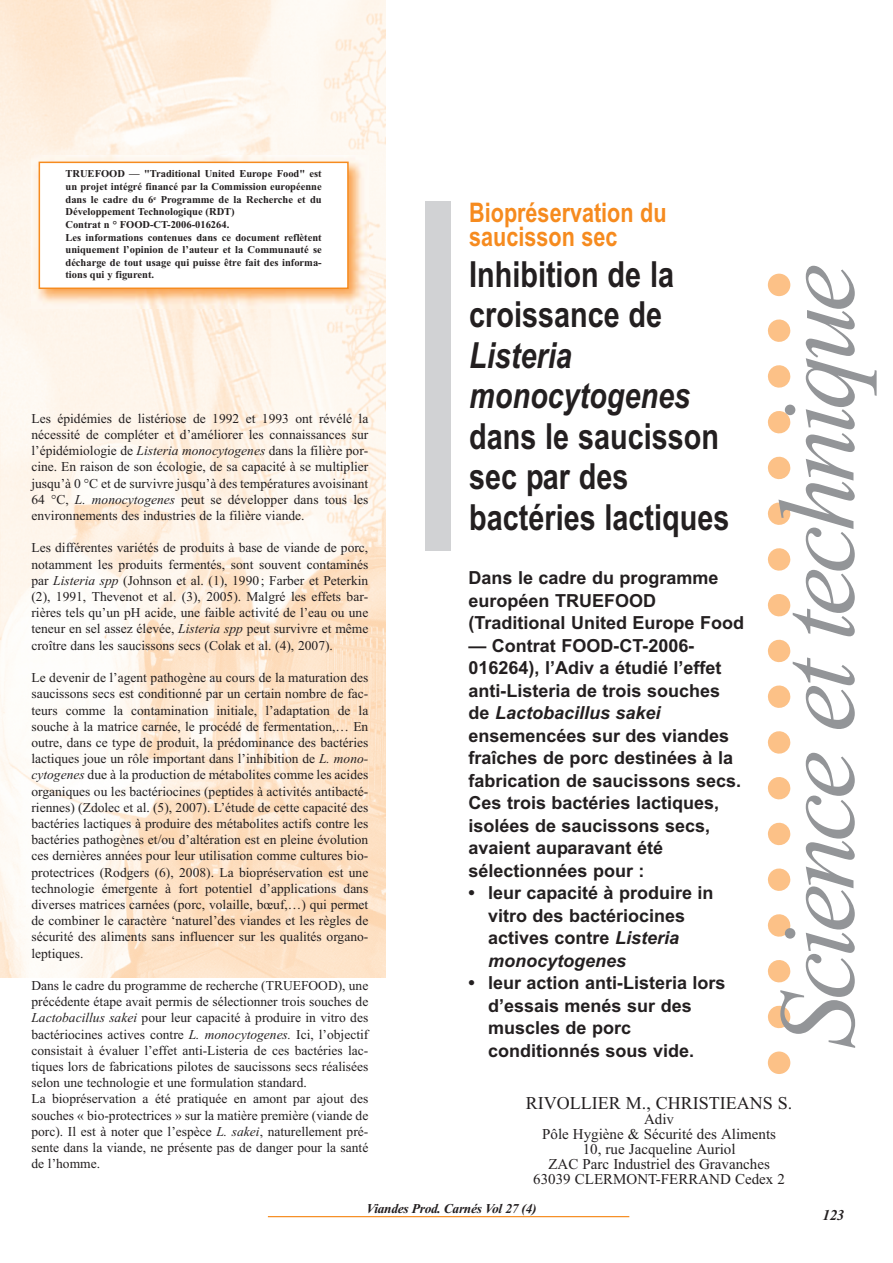
<style>
.page{position:relative;width:893px;height:1263px;background:#fff}
.page>*{position:absolute;margin:0;border:0;box-sizing:border-box;transform-origin:0 0}
.t1{font:italic 108px "Times New Roman";letter-spacing:-.05em;color:#939598}
.t2{font:700 36px/40.5px "Arial";color:#231f20;scale:.8 1}
.t3{font:italic 700 36px/40.5px "Arial";color:#231f20;scale:.8 1}
.t4{font:700 27px/24px "Arial";color:#f68b1f;scale:.8 1}
.t5{font:700 18px/22.5px "Arial";color:#231f20}
.t6{font:18px "Times New Roman";color:#231f20}
.t7{font:15px/15px "Times New Roman";color:#231f20;text-align:center}
.t8{font:italic 700 15px "Times New Roman";color:#231f20}
.t9{font:13.5px/16.2px "Times New Roman";color:#231f20;text-align:justify}
.t10{font:italic 700 13.5px "Times New Roman";letter-spacing:-.025em;color:#231f20}
.t11{font:700 10.5px/12.6px "Times New Roman";color:#231f20}
.s1{font-style:italic}
</style>
<div class="page">
<img style="left:0;top:0;width:385px;height:977px">
<div style="left:425px;top:201px;width:26px;height:350px;background:#d1d2d4"></div>
<svg style="left:768px;top:319px;width:22px;height:755px"></svg>
<svg style="left:768px;top:274px;width:22px;height:22px"></svg>
<img style="left:32px;top:155px;width:336px;height:153px">
<div style="left:40px;top:163px;width:307px;height:125px;background:#fff"></div>
<div style="left:39px;top:162px;width:310px;height:127px;border:2px solid #f68b1f"></div>
<hr style="left:268px;top:1216px;width:361px;height:1px;background:#f68b1f">
<p class="t11" style="left:65px;top:167px;width:258px">TRUEFOOD — "Traditional United Europe Food" est un projet intégré financé par la Commission européenne dans le cadre du 6<sup>e</sup> Programme de la Recherche et du Développement Technologique (RDT)<br>Contrat n ° FOOD-CT-2006-016264.<br>Les informations contenues dans ce document reflètent uniquement l’opinion de l’auteur et la Communauté se décharge de tout usage qui puisse être fait des informa&shy;tions qui y figurent.</p>
<p class="t9" style="left:31px;top:410px;width:338px">Les épidémies de listériose de 1992 et 1993 ont révélé la nécessité de compléter et d’améliorer les connaissances sur l’épidémiologie de <span class="s1">Listeria monocytogenes</span> dans la filière por&shy;cine. En raison de son écologie, de sa capacité à se multiplier jusqu’à 0 °C et de survivre jusqu’à des températures avoisinant 64 °C, <span class="s1">L. monocytogenes</span> peut se développer dans tous les environnements des industries de la filière viande.</p>
<p class="t9" style="left:31px;top:540px;width:338px">Les différentes variétés de produits à base de viande de porc, notamment les produits fermentés, sont souvent contaminés par <span class="s1">Listeria spp</span> (Johnson et al. (1), 1990 ; Farber et Peterkin (2), 1991, Thevenot et al. (3), 2005). Malgré les effets bar&shy;rières tels qu’un pH acide, une faible activité de l’eau ou une teneur en sel assez élevée, <span class="s1">Listeria spp</span> peut survivre et même croître dans les saucissons secs (Colak et al. (4), 2007).</p>
<p class="t9" style="left:31px;top:669px;width:338px">Le devenir de l’agent pathogène au cours de la maturation des saucissons secs est conditionné par un certain nombre de fac&shy;teurs comme la contamination initiale, l’adaptation de la souche à la matrice carnée, le procédé de fermentation,… En outre, dans ce type de produit, la prédominance des bactéries lactiques joue un rôle important dans l’inhibition de <span class="s1">L. mono&shy;cytogenes</span> due à la production de métabolites comme les acides organiques ou les bactériocines (peptides à activités antibacté&shy;riennes) (Zdolec et al. (5), 2007). L’étude de cette capacité des bactéries lactiques à produire des métabolites actifs contre les bactéries pathogènes et/ou d’altération est en pleine évolution ces dernières années pour leur utilisation comme cultures bio&shy;protectrices (Rodgers (6), 2008). La biopréservation est une technologie émergente à fort potentiel d’applications dans diverses matrices carnées (porc, volaille, bœuf,…) qui permet de combiner le caractère ‘naturel’des viandes et les règles de sécurité des aliments sans influencer sur les qualités organo&shy;leptiques.</p>
<p class="t9" style="left:31px;top:977px;width:338px;text-align:left">Dans le cadre du programme de recherche (TRUEFOOD), une précédente étape avait permis de sélectionner trois souches de <span class="s1">Lactobacillus sakei</span> pour leur capacité à produire in vitro des bactériocines actives contre <span class="s1">L. monocytogenes.</span> Ici, l’objectif consistait à évaluer l’effet anti-Listeria de ces bactéries lac&shy;tiques lors de fabrications pilotes de saucissons secs réalisées selon une technologie et une formulation standard.<br>La biopréservation a été pratiquée en amont par ajout des souches « bio-protectrices » sur la matière première (viande de porc). Il est à noter que l’espèce <span class="s1">L. sakei</span>, naturellement pré&shy;sente dans la viande, ne présente pas de danger pour la santé de l’homme.</p>
<h3 class="t4" style="left:469px;top:201px;width:248px">Biopréservation du saucisson sec</h3>
<h2 class="t2" style="left:469px;top:254px;width:257px">Inhibition de la croissance de</h2>
<h2 class="t3" style="left:469px;top:335px;width:278px">Listeria monocytogenes</h2>
<h2 class="t2" style="left:469px;top:416px;width:327px">dans le saucisson sec par des bactéries lactiques</h2>
<h3 class="t5" style="left:468px;top:567px;width:277px">Dans le cadre du programme européen TRUEFOOD (Traditional United Europe Food</h3>
<p class="t5" style="left:468px;top:634px;width:274px">— Contrat FOOD-CT-2006-<br>016264), l’Adiv a étudié l’effet anti-Listeria de trois souches de <span class="s1">Lactobacillus sakei </span>ensemencées sur des viandes fraîches de porc destinées à la fabrication de saucissons secs.<br>Ces trois bactéries lactiques, isolées de saucissons secs, avaient auparavant été sélectionnées pour :</p>
<h3 class="t5" style="left:488px;top:882px;width:227px;text-indent:-20px">• leur capacité à produire in vitro des bactériocines actives contre <span class="s1">Listeria monocytogenes</span></h3>
<h3 class="t5" style="left:488px;top:972px;width:239px;text-indent:-20px">• leur action anti-Listeria lors d’essais menés sur des muscles de porc conditionnés sous vide.</h3>
<h1 class="t1" style="left:753px;top:1049px;width:786px;rotate:-90deg">Science et technique</h1>
<h3 class="t6" style="left:526px;top:1092px;width:268px">RIVOLLIER M., CHRISTIEANS S.</h3>
<p class="t7" style="left:533px;top:1111px;width:253px">Adiv<br>Pôle Hygiène &amp; Sécurité des Aliments<br>10, rue Jacqueline Auriol<br>ZAC Parc Industriel des Gravanches<br>63039 CLERMONT-FERRAND Cedex 2</p>
<p class="t10" style="left:367px;top:1201px;width:172px">Viandes Prod. Carnés Vol 27 (4)</p>
<p class="t8" style="left:823px;top:1206px;width:23px">123</p>
</div>
